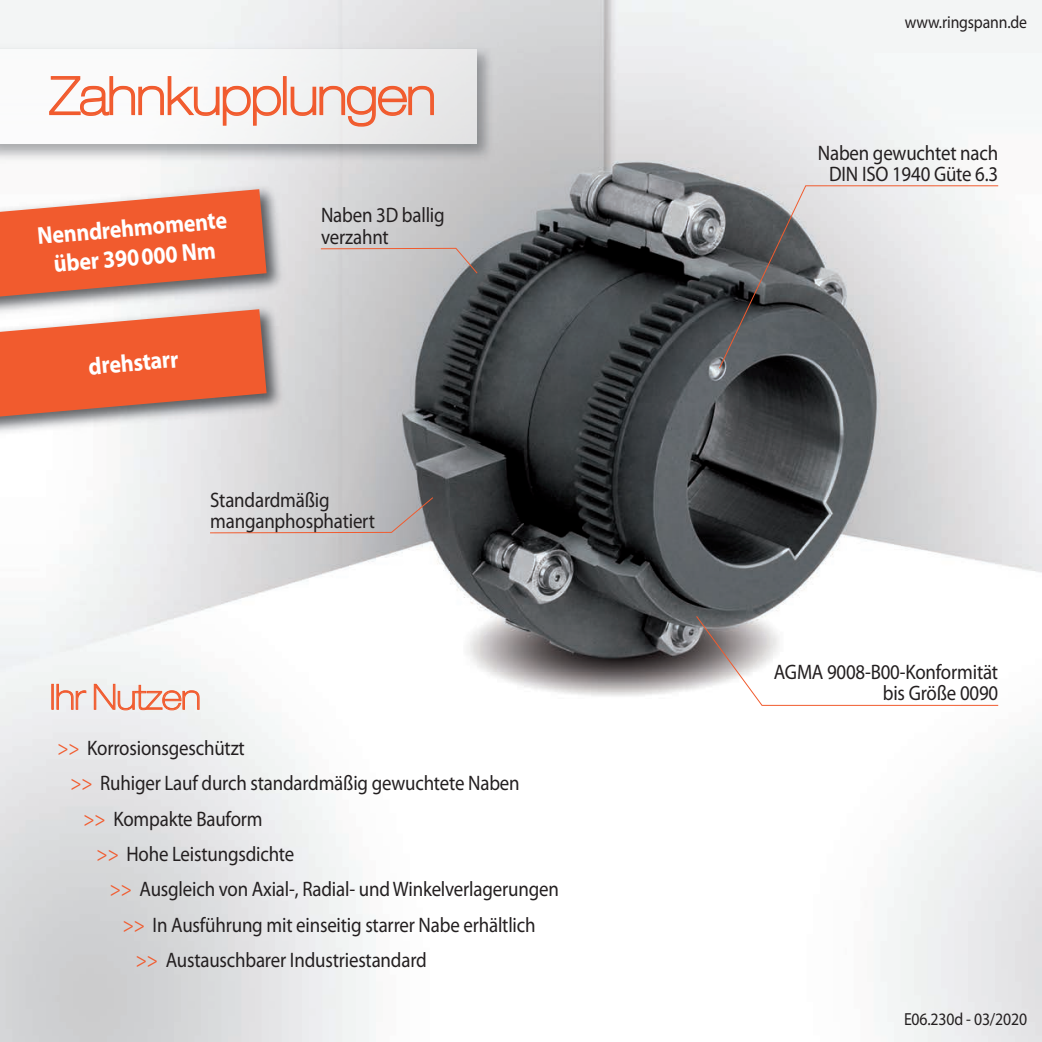
<style>
.page{position:relative;width:1042px;height:1042px;background:#fff}
.page>*{position:absolute;margin:0;border:0;box-sizing:border-box;transform-origin:0 0}
.t1{font:100 expanded 52.5px "Helvetica Neue";letter-spacing:-.015em;color:#f15b2e;scale:.92 1}
.t2{font:100 expanded 35px "Helvetica Neue";letter-spacing:-.015em;color:#f15b2e;scale:.92 1}
.t3{font:700 24.5px/29.4px "Myriad Pro";color:#fff;text-align:center;scale:.9 1}
.t4{font:21px/21px "Myriad Pro";letter-spacing:-.01em;color:#231f20;scale:.9 1}
.t5{font:17.5px "Myriad Pro";letter-spacing:-.01em;color:#231f20;scale:.9 1}
.s1{color:#f15b2e}
</style>
<div class="page">
<img style="left:0;top:0;width:1042px;height:1042px">
<img style="left:0;top:320px;width:290px;height:120px">
<svg style="left:0;top:320px;width:267px;height:98px;background:#e56944"></svg>
<img style="left:0;top:180px;width:290px;height:140px">
<svg style="left:0;top:189px;width:267px;height:109px;background:#e67452"></svg>
<div style="left:51px;top:684px;width:3px;height:26px;border:1px solid #f15b2e"></div>
<svg style="left:56px;top:683px;width:31px;height:27px"></svg>
<svg style="left:93px;top:683px;width:107px;height:28px"></svg>
<img style="left:0;top:42px;width:499px;height:124px">
<img style="left:0;top:50px;width:476px;height:94px">
<svg style="left:48px;top:75px;width:234px;height:51px"></svg>
<div style="left:283px;top:76px;width:4px;height:39px;border:2px solid #f15b2e"></div>
<svg style="left:290px;top:85px;width:145px;height:42px"></svg>
<svg style="left:695px;top:615px;width:304px;height:91px"></svg>
<svg style="left:718px;top:185px;width:281px;height:184px;background:#adaeaf"></svg>
<svg style="left:209px;top:496px;width:225px;height:38px;background:#c5c1c2"></svg>
<svg style="left:320px;top:247px;width:158px;height:27px;background:#c6c0c0"></svg>
<h1 class="t1" style="left:50px;top:64px;width:421px">Zahnkupplungen</h1>
<p class="t3" style="left:36px;top:223px;width:213px;rotate:-5deg">Nenndrehmomente über 390 000 Nm</p>
<p class="t3" style="left:87px;top:354px;width:102px;rotate:-5deg">drehstarr</p>
<p class="t4" style="left:321px;top:207px;width:139px">Naben 3D ballig verzahnt</p>
<p class="t4" style="left:210px;top:491px;width:185px">Standardmäßig manganphosphatiert</p>
<h2 class="t2" style="left:50px;top:676px;width:166px">Ihr Nutzen</h2>
<p class="t4" style="left:57px;top:739px;width:210px"><span class="s1">&gt;&gt;</span> Korrosionsgeschützt</p>
<p class="t4" style="left:70px;top:774px;width:501px"><span class="s1">&gt;&gt;</span> Ruhiger Lauf durch standardmäßig gewuchtete Naben</p>
<p class="t4" style="left:84px;top:810px;width:201px"><span class="s1">&gt;&gt;</span> Kompakte Bauform</p>
<p class="t4" style="left:97px;top:845px;width:221px"><span class="s1">&gt;&gt;</span> Hohe Leistungsdichte</p>
<p class="t4" style="left:110px;top:880px;width:500px"><span class="s1">&gt;&gt;</span> Ausgleich von Axial-, Radial- und Winkelverlagerungen</p>
<p class="t4" style="left:123px;top:915px;width:460px"><span class="s1">&gt;&gt;</span> In Ausführung mit einseitig starrer Nabe erhältlich</p>
<p class="t4" style="left:136px;top:951px;width:325px"><span class="s1">&gt;&gt;</span> Austauschbarer Industriestandard</p>
<p class="t5" style="left:905px;top:16px;width:137px">www.ringspann.de</p>
<p class="t4" style="left:818px;top:144px;width:202px;text-align:center">Naben gewuchtet nach<br>DIN ISO 1940 Güte 6.3</p>
<p class="t4" style="left:774px;top:663px;width:251px;text-align:right">AGMA 9008-B00-Konformität bis Größe 0090</p>
<p class="t5" style="left:904px;top:1013px;width:138px">E06.230d - 03/2020</p>
</div>
